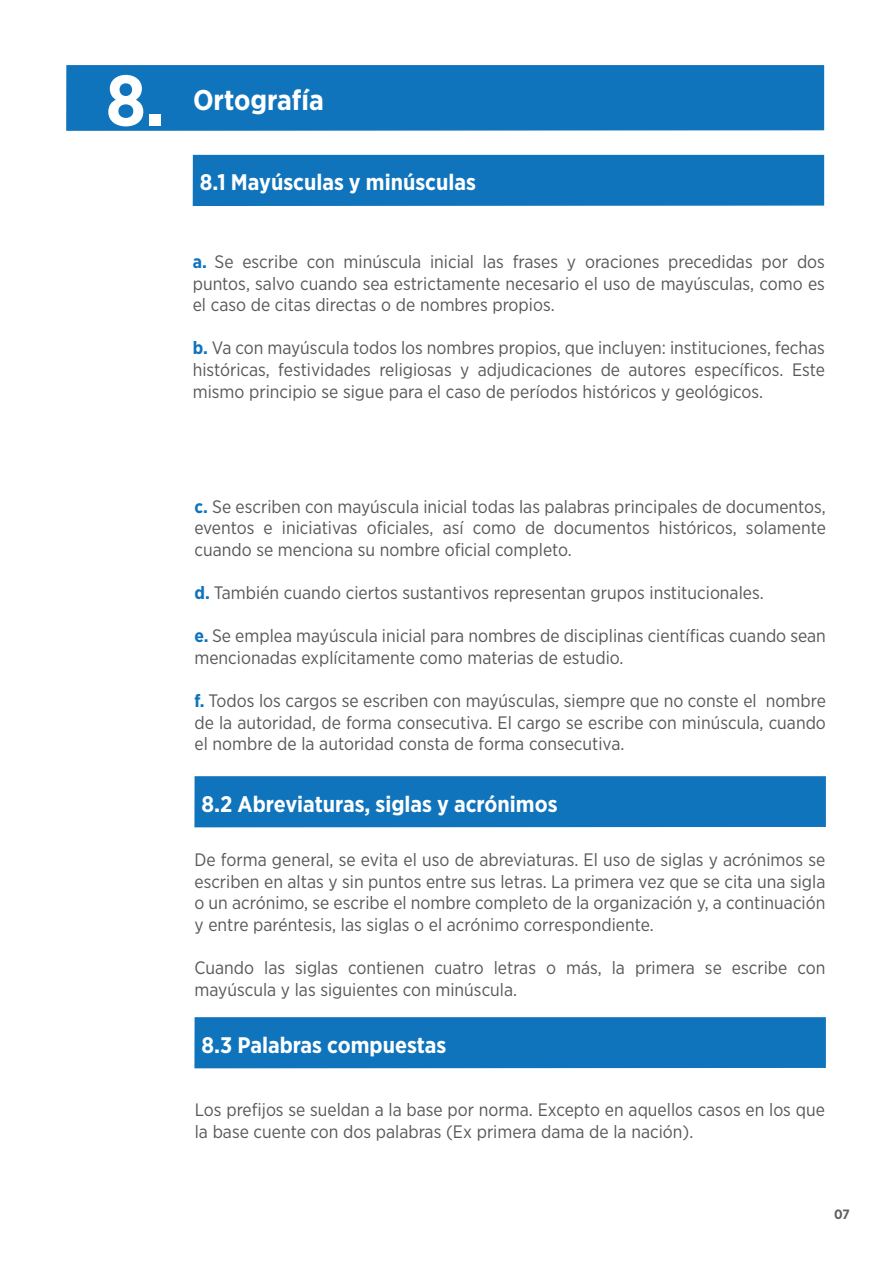
<style>
.page{position:relative;width:893px;height:1263px;background:#fff}
.page>*{position:absolute;margin:0;border:0;box-sizing:border-box;transform-origin:0 0}
.t1{font:700 71.55px "Gotham Narrow";color:#fff}
.t2{font:700 28.5px "Gotham Narrow";color:#fff}
.t3{font:700 22.5px "Gotham Narrow";color:#fff}
.t4{font:18px/21.6px "Gotham Narrow";color:#57585a;text-align:justify}
.t5{font:700 13.5px "Gotham Narrow";color:#606160}
.s1{font-weight:700;color:#1074bc}
</style>
<div class="page">
<div style="left:194px;top:776px;width:632px;height:51px;background:#1074bc"></div>
<div style="left:194px;top:1017px;width:632px;height:51px;background:#1074bc"></div>
<div style="left:193px;top:155px;width:631px;height:51px;background:#1074bc"></div>
<div style="left:66px;top:65px;width:758px;height:66px;background:#1074bc"></div>
<h1 class="t1" style="left:106px;top:55px;width:61px">8.</h1>
<h2 class="t2" style="left:193px;top:81px;width:132px">Ortografía</h2>
<p class="t3" style="left:200px;top:168px;width:278px">8.1 Mayúsculas y minúsculas</p>
<p class="t4" style="left:193px;top:250px;width:634px"><span class="s1">a.</span> Se escribe con minúscula inicial las frases y oraciones precedidas por dos puntos, salvo cuando sea estrictamente necesario el uso de mayúsculas, como es el caso de citas directas o de nombres propios.</p>
<p class="t4" style="left:193px;top:337px;width:634px"><span class="s1">b.</span> Va con mayúscula todos los nombres propios, que incluyen: instituciones, fechas históricas, festividades religiosas y adjudicaciones de autores específicos. Este mismo principio se sigue para el caso de períodos históricos y geológicos.</p>
<p class="t4" style="left:194px;top:495px;width:633px"><span class="s1">c.</span> Se escriben con mayúscula inicial todas las palabras principales de documentos, eventos e iniciativas oficiales, así como de documentos históricos, solamente cuando se menciona su nombre oficial completo.</p>
<p class="t4" style="left:194px;top:582px;width:571px"><span class="s1">d.</span> También cuando ciertos sustantivos representan grupos institucionales.</p>
<p class="t4" style="left:194px;top:625px;width:633px"><span class="s1">e.</span> Se emplea mayúscula inicial para nombres de disciplinas científicas cuando sean mencionadas explícitamente como materias de estudio.</p>
<p class="t4" style="left:194px;top:690px;width:633px"><span class="s1">f.</span> Todos los cargos se escriben con mayúsculas, siempre que no conste el nombre de la autoridad, de forma consecutiva. El cargo se escribe con minúscula, cuando el nombre de la autoridad consta de forma consecutiva.</p>
<p class="t3" style="left:202px;top:789px;width:357px">8.2 Abreviaturas, siglas y acrónimos</p>
<p class="t4" style="left:194px;top:849px;width:632px">De forma general, se evita el uso de abreviaturas. El uso de siglas y acrónimos se escriben en altas y sin puntos entre sus letras. La primera vez que se cita una sigla o un acrónimo, se escribe el nombre completo de la organización y, a continuación y entre paréntesis, las siglas o el acrónimo correspondiente.</p>
<p class="t4" style="left:194px;top:957px;width:632px">Cuando las siglas contienen cuatro letras o más, la primera se escribe con mayúscula y las siguientes con minúscula.</p>
<p class="t3" style="left:202px;top:1030px;width:246px">8.3 Palabras compuestas</p>
<p class="t4" style="left:195px;top:1099px;width:632px">Los prefijos se sueldan a la base por norma. Excepto en aquellos casos en los que la base cuente con dos palabras (Ex primera dama de la nación).</p>
<p class="t5" style="left:834px;top:1205px;width:17px">07</p>
</div>
